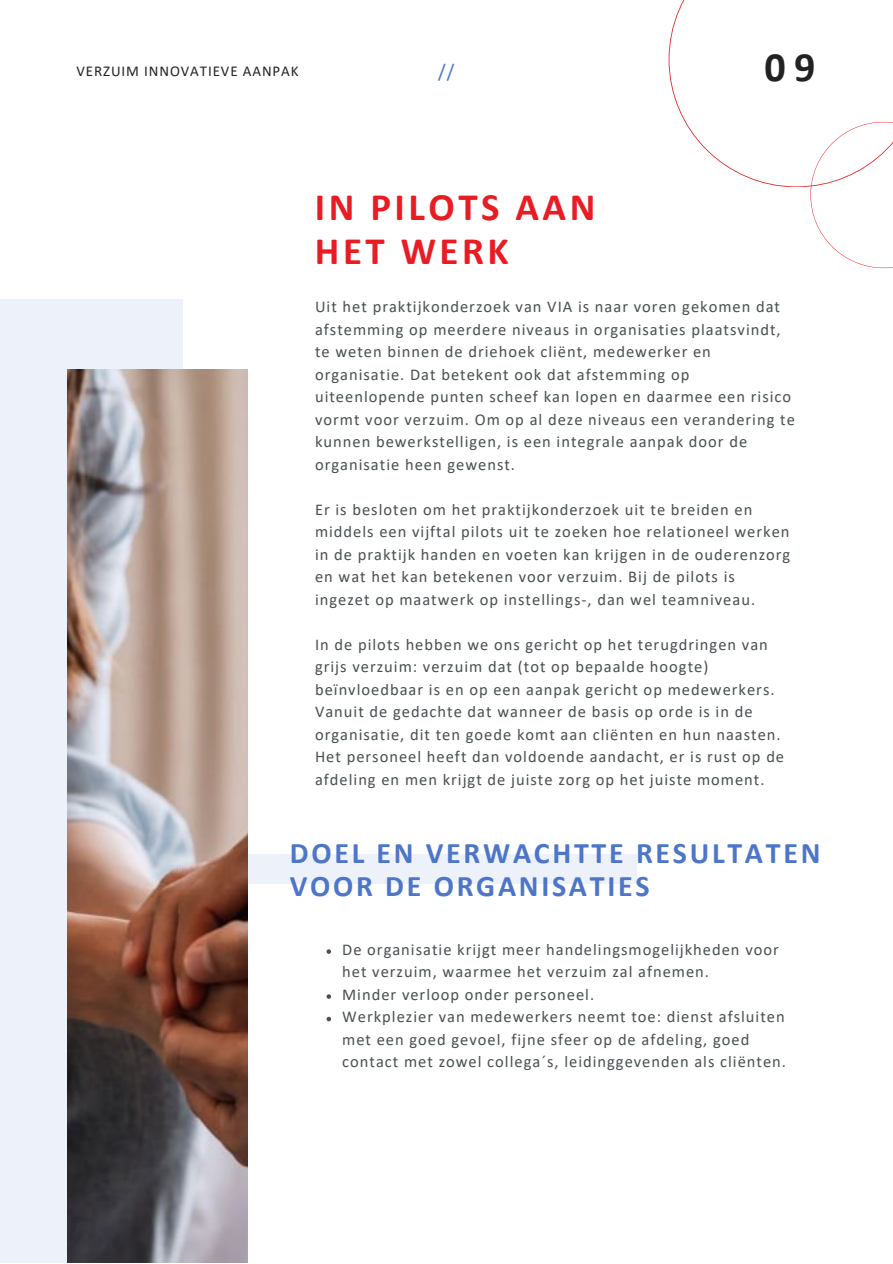
<style>
.page{position:relative;width:893px;height:1264px;background:#fff}
.page>*{position:absolute;margin:0;border:0;box-sizing:border-box;transform-origin:0 0}
.t1{font:700 42px "Calibri";color:#222}
.t2{font:700 39px "Calibri";letter-spacing:.09em;color:#ea1c23}
.t3{font:700 30px "Calibri";letter-spacing:.09em;color:#4d75c8}
.t4{font:19.8px "Calibri";color:#4d75c8}
.t5{font:16.5px/22.5px "Calibri";letter-spacing:.06em;color:#495052}
.t6{font:15px "Calibri";letter-spacing:.06em;color:#222}
</style>
<div class="page">
<svg style="left:668px;top:0;width:224px;height:268px"></svg>
<div style="left:89px;top:854px;width:547px;height:29px;background:#ecf1fa"></div>
<div style="left:0;top:299px;width:182px;height:963px;background:#ecf1fa"></div>
<img style="left:67px;top:369px;width:180px;height:893px">
<svg style="left:326px;top:949px;width:5px;height:4px"></svg>
<svg style="left:326px;top:994px;width:5px;height:4px"></svg>
<svg style="left:326px;top:1016px;width:5px;height:5px"></svg>
<p class="t6" style="left:76px;top:65px;width:224px">VERZUIM INNOVATIEVE AANPAK</p>
<p class="t4" style="left:438px;top:63px;width:18px">//</p>
<p class="t1" style="left:764px;top:50px;width:52px">09</p>
<p class="t2" style="left:315px;top:191px;width:282px">IN PILOTS AAN</p>
<p class="t2" style="left:315px;top:234px;width:195px">HET WERK</p>
<p class="t5" style="left:315px;top:297px;width:481px">Uit het praktijkonderzoek van VIA is naar voren gekomen dat afstemming op meerdere niveaus in organisaties plaatsvindt, te weten binnen de driehoek cliënt, medewerker en organisatie. Dat betekent ook dat afstemming op uiteenlopende punten scheef kan lopen en daarmee een risico vormt voor verzuim. Om op al deze niveaus een verandering te kunnen bewerkstelligen, is een integrale aanpak door de organisatie heen gewenst.</p>
<p class="t5" style="left:315px;top:499px;width:477px">Er is besloten om het praktijkonderzoek uit te breiden en middels een vijftal pilots uit te zoeken hoe relationeel werken in de praktijk handen en voeten kan krijgen in de ouderenzorg en wat het kan betekenen voor verzuim. Bij de pilots is ingezet op maatwerk op instellings-, dan wel teamniveau.</p>
<p class="t5" style="left:315px;top:634px;width:470px">In de pilots hebben we ons gericht op het terugdringen van grijs verzuim: verzuim dat (tot op bepaalde hoogte) beïnvloedbaar is en op een aanpak gericht op medewerkers.<br>Vanuit de gedachte dat wanneer de basis op orde is in de organisatie, dit ten goede komt aan cliënten en hun naasten.<br>Het personeel heeft dan voldoende aandacht, er is rust op de afdeling en men krijgt de juiste zorg op het juiste moment.</p>
<p class="t3" style="left:290px;top:840px;width:532px">DOEL EN VERWACHTTE RESULTATEN</p>
<p class="t3" style="left:290px;top:873px;width:361px">VOOR DE ORGANISATIES</p>
<p class="t5" style="left:342px;top:939px;width:438px">De organisatie krijgt meer handelingsmogelijkheden voor het verzuim, waarmee het verzuim zal afnemen.</p>
<p class="t5" style="left:342px;top:984px;width:253px">Minder verloop onder personeel.</p>
<p class="t5" style="left:342px;top:1007px;width:445px">Werkplezier van medewerkers neemt toe: dienst afsluiten met een goed gevoel, fijne sfeer op de afdeling, goed contact met zowel collega´s, leidinggevenden als cliënten.</p>
</div>
